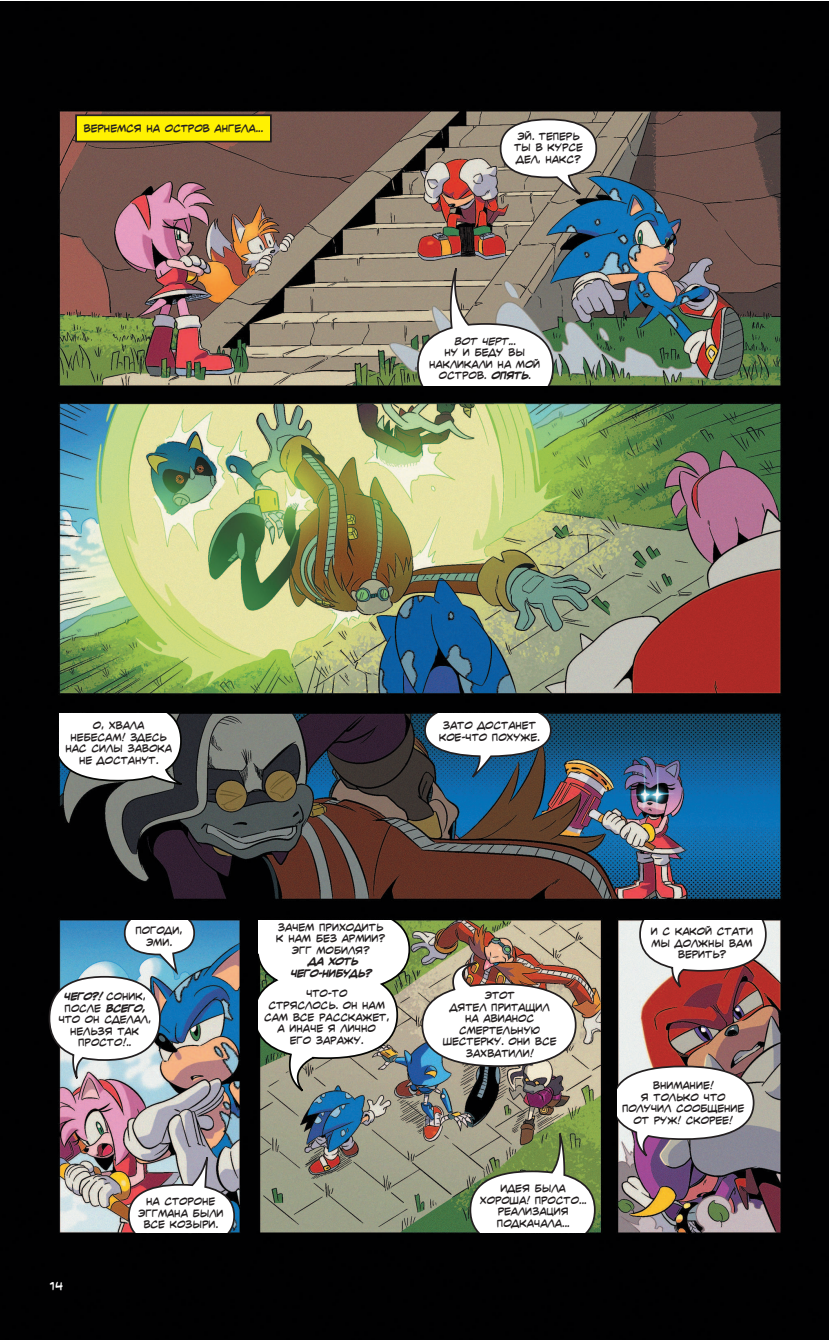
<style>
.page{position:relative;width:829px;height:1340px;background:#fff}
.page>*{position:absolute;margin:0;border:0;box-sizing:border-box;transform-origin:0 0}
.t1{font:10.5px "dd Sonic Hand Made";color:#fff}
.t2{font:9.62px/11.5px "dd Sonic Hand Made";color:#231f20;text-align:center;scale:.96 1}
.t3{font:italic 700 9.62px/11.5px "dd Sonic Hand Made";color:#231f20;text-align:center;scale:.96 1}
.s1{font-style:italic}
.s2{font-weight:700;font-style:italic}
</style>
<div class="page">
<img style="left:0;top:1px;width:828px;height:1338px">
<img style="left:420px;top:959px;width:157px;height:108px">
<div style="left:76px;top:115px;width:195px;height:26px;background:#fff101"></div>
<div style="left:75px;top:114px;width:197px;height:28px;border:2px solid #231f20"></div>
<svg style="left:499px;top:118px;width:99px;height:80px"></svg>
<svg style="left:416px;top:263px;width:138px;height:122px"></svg>
<svg style="left:60px;top:713px;width:123px;height:73px"></svg>
<svg style="left:423px;top:713px;width:129px;height:67px"></svg>
<img style="left:48px;top:920px;width:148px;height:187px">
<svg style="left:127px;top:1148px;width:109px;height:84px"></svg>
<svg style="left:258px;top:920px;width:153px;height:175px"></svg>
<svg style="left:468px;top:1128px;width:128px;height:104px"></svg>
<svg style="left:638px;top:920px;width:129px;height:83px"></svg>
<svg style="left:617px;top:1065px;width:138px;height:95px"></svg>
<p class="t2" style="left:84px;top:122px;width:188px">Вернемся на Остров Ангела...</p>
<p class="t2" style="left:514px;top:130px;width:73px">Эй. Теперь ты в курсе дел, Накс?</p>
<p class="t2" style="left:429px;top:335px;width:117px"><span class="s1">Вот черт.</span>..<br>Ну и беду вы накликали на мой остров. <span class="s2">Опять</span>.</p>
<p class="t2" style="left:65px;top:719px;width:112px">О, хвала небесам! Здесь нас силы Завока не достанут.</p>
<p class="t2" style="left:439px;top:719px;width:106px">Зато достанет кое-что похуже.</p>
<p class="t2" style="left:135px;top:924px;width:50px">Погоди,<br>Эми.</p>
<p class="t2" style="left:58px;top:990px;width:98px"><span class="s2">Чего?!</span> Соник, после <span class="s2">всего, </span>что он сделал, нельзя так просто!..</p>
<p class="t2" style="left:276px;top:920px;width:115px">Зачем приходить к нам без армии?<br>Эгг мобиля?</p>
<p class="t3" style="left:290px;top:955px;width:86px">Да хоть чего-нибудь?</p>
<p class="t2" style="left:264px;top:987px;width:132px">Что-то<br>стряслось. Он нам сам все расскажет, а иначе я лично<br>его заражу.</p>
<p class="t1" style="left:50px;top:1280px;width:15px">14</p>
<p class="t2" style="left:138px;top:1194px;width:91px">На стороне<br>Эггмана были все козыри.</p>
<p class="t2" style="left:442px;top:988px;width:120px">Этот<br>дятел притащил на Авианос<br>Смертельную шестерку. Они все захватили!</p>
<p class="t2" style="left:480px;top:1182px;width:112px">Идея была хороша! Просто... реализация подкачала...</p>
<p class="t2" style="left:650px;top:925px;width:108px">И с какой стати мы должны вам верить?</p>
<p class="t2" style="left:622px;top:1079px;width:129px">Внимание!<br>Я только что получил сообщение от Руж! Скорее!</p>
</div>
